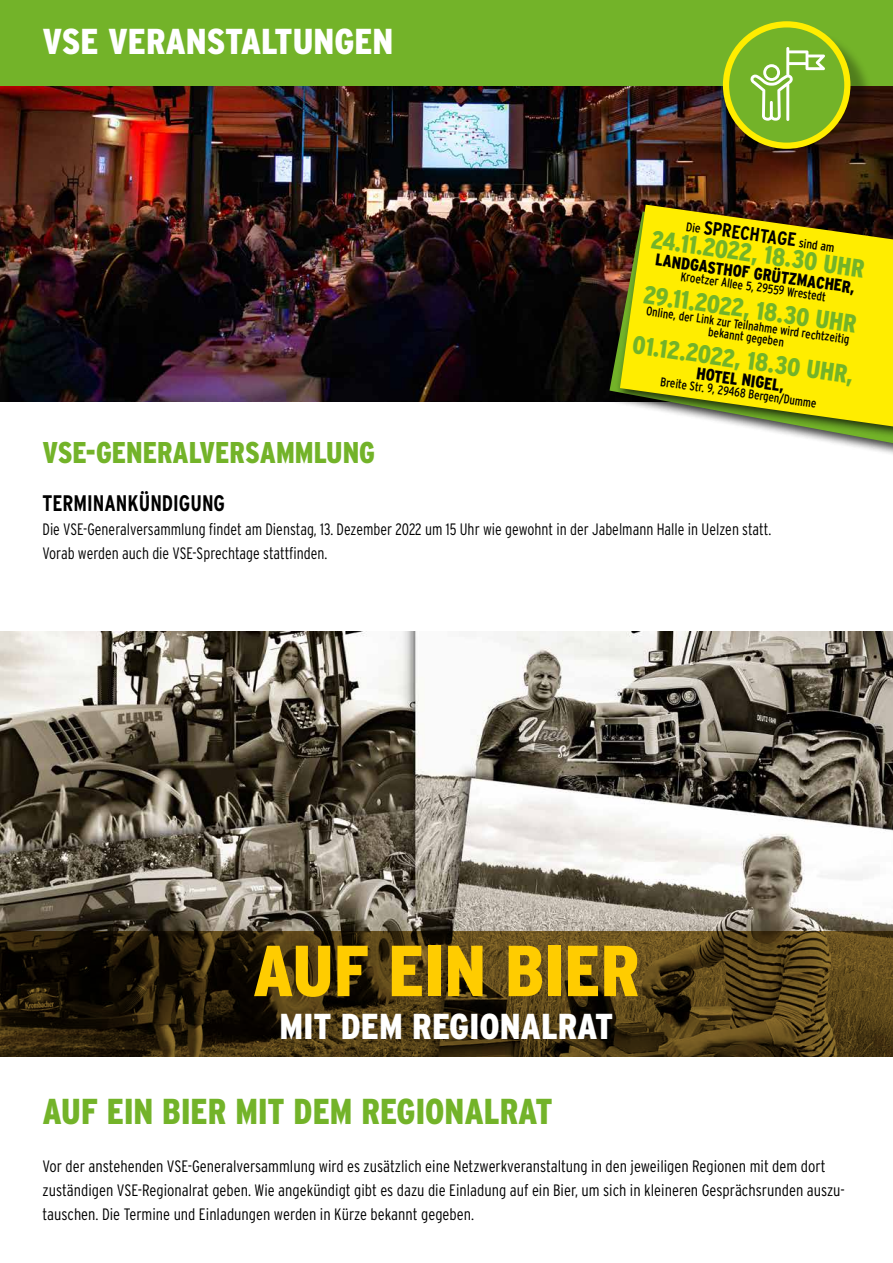
<style>
.page{position:relative;width:893px;height:1263px;background:#fff}
.page>*{position:absolute;margin:0;border:0;box-sizing:border-box;transform-origin:0 0}
.t1{font:900 72px "Interstate Condensed";color:#fc0}
.t2{font:900 36px "Interstate Condensed";color:#fff}
.t3{font:900 36px "Interstate Condensed";color:#73b329;scale:.95 1}
.t4{font:900 30px "Interstate Condensed";color:#73b329;scale:.95 1}
.t5{font:900 25.35px "Interstate Condensed";color:#73b329;scale:.95 1}
.t6{font:700 22.5px "Interstate Condensed";color:#000;scale:.95 1}
.t7{font:700 19.05px "Interstate Condensed";color:#000}
.t8{font:900 16.95px "Interstate Condensed";color:#000;scale:.95 1}
.t9{font:300 16.5px/24px "Interstate Condensed";color:#000}
.t10{font:300 16.5px/24px "Interstate Condensed";color:#000;scale:.95 1}
.t11{font:condensed 12.75px/11.7px "Interstate";color:#000;text-align:center;scale:.95 1}
.t12{font:condensed 12.75px "Interstate";color:#000}
.s1{font-family:"Interstate";font-weight:400;font-stretch:condensed;font-size:12.75px}
</style>
<div class="page">
<img style="left:0;top:85px;width:893px;height:316px">
<div style="left:0;top:0;width:893px;height:85px;background:#73b329"></div>
<div style="left:730px;top:28px;width:143px;height:144px;background:#000;opacity:.3"></div>
<div style="left:723px;top:21px;width:127px;height:128px;background:#ffed00;border-radius:50%"></div>
<div style="left:729px;top:27px;width:115px;height:116px;background:#73b329;border-radius:50%"></div>
<svg style="left:750px;top:47px;width:75px;height:74px"></svg>
<img style="left:0;top:631px;width:893px;height:300px">
<svg style="left:0;top:931px;width:893px;height:126px;background:#413111"></svg>
<div style="left:604px;top:208px;width:289px;height:259px;background:#000;opacity:.75"></div>
<div style="left:614px;top:201px;width:279px;height:246px;background:#000;opacity:.75"></div>
<svg style="left:620px;top:205px;width:273px;height:221px;background:#dfd00c"></svg>
<h2 class="t2" style="left:43px;top:22px;width:352px">VSE VERANSTALTUNGEN</h2>
<p class="t7" style="left:688px;top:214px;width:113px;rotate:8deg"><span class="s1">Die</span> SPRECHTAGE</p>
<h3 class="t5" style="left:653px;top:225px;width:228px;rotate:8deg">24.11.2022, 18.30 UHR</h3>
<p class="t12" style="left:800px;top:236px;width:37px;rotate:8deg">sind am</p>
<p class="t8" style="left:657px;top:250px;width:213px;rotate:8deg">LANDGASTHOF GRÜTZMACHER,</p>
<p class="t11" style="left:681px;top:270px;width:156px;rotate:8deg">Kroetzer Allee 5, 29559 Wrestedt</p>
<h3 class="t5" style="left:646px;top:280px;width:228px;rotate:8deg">29.11.2022, 18.30 UHR</h3>
<p class="t11" style="left:647px;top:305px;width:217px;rotate:8deg">Online, der Link zur Teilnahme wird rechtzeitig bekannt gegeben</p>
<h3 class="t5" style="left:635px;top:330px;width:236px;rotate:8deg">01.12.2022, 18.30 UHR,</h3>
<p class="t8" style="left:698px;top:364px;width:94px;rotate:8deg">HOTEL NIGEL,</p>
<p class="t11" style="left:661px;top:375px;width:167px;rotate:8deg">Breite Str. 9, 29468 Bergen/Dumme</p>
<h3 class="t4" style="left:43px;top:436px;width:352px">VSE-GENERALVERSAMMLUNG</h3>
<h3 class="t6" style="left:43px;top:491px;width:194px">TERMINANKÜNDIGUNG</h3>
<p class="t10" style="left:43px;top:517px;width:769px">Die VSE-Generalversammlung findet am Dienstag, 13. Dezember 2022 um 15 Uhr wie gewohnt in der Jabelmann Halle in Uelzen statt.<br>Vorab werden auch die VSE-Sprechtage stattfinden.</p>
<h1 class="t1" style="left:253px;top:931px;width:389px">AUF EIN BIER</h1>
<h2 class="t2" style="left:280px;top:1007px;width:335px">MIT DEM REGIONALRAT</h2>
<h2 class="t3" style="left:43px;top:1091px;width:538px">AUF EIN BIER MIT DEM REGIONALRAT</h2>
<p class="t9" style="left:43px;top:1154px;width:804px">Vor der anstehenden VSE-Generalversammlung wird es zusätzlich eine Netzwerkveranstaltung in den jeweiligen Regionen mit dem dort zuständigen VSE-Regionalrat geben. Wie angekündigt gibt es dazu die Einladung auf ein Bier, um sich in kleineren Gesprächsrunden auszu&shy;tauschen. Die Termine und Einladungen werden in Kürze bekannt gegeben.</p>
</div>
